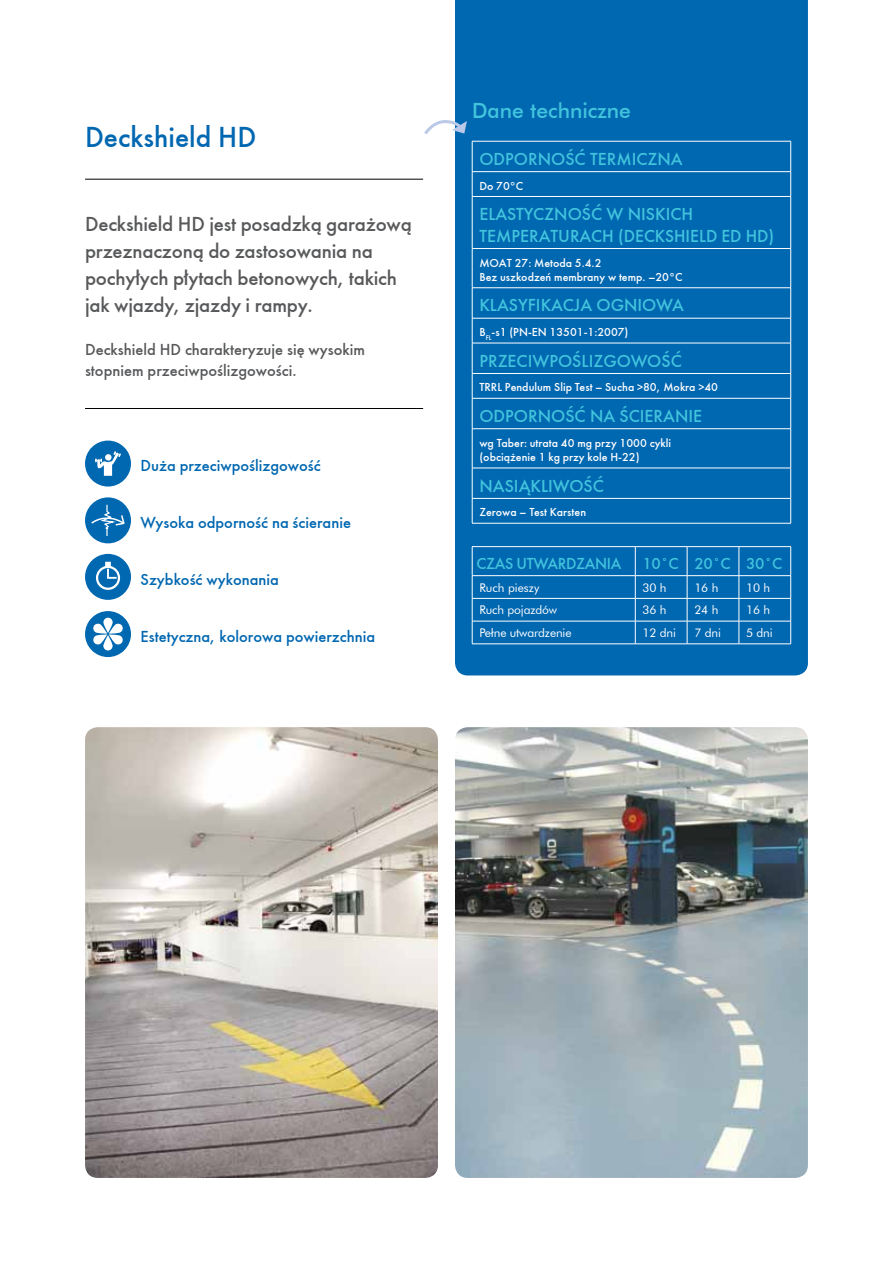
<style>
.page{position:relative;width:893px;height:1263px;background:#fff}
.page>*{position:absolute;margin:0;border:0;box-sizing:border-box;transform-origin:0 0}
.t1{font:30px "Futura Medium TT";color:#0067b1}
.t2{font:21px/27px "Futura Medium TT";letter-spacing:-.01em;color:#58595b}
.t3{font:500 21px "Futura BT";color:#42c4dd}
.t4{font:18px/21.6px "Futura Medium TT";color:#42c4dd}
.t5{font:16.5px "Futura Medium TT";color:#0067b1}
.t6{font:16.5px/21px "Futura Medium TT";color:#58595b}
.t7{font:16.5px "Futura Medium TT";letter-spacing:-.02em;color:#42c4dd}
.t8{font:12px/14.4px "Futura Medium TT";color:#fff}
.t9{font:12px "Futura BT";letter-spacing:-.01em;color:#fff}
</style>
<div class="page">
<div style="left:455px;top:0;width:353px;height:675px;background:#0067b1"></div>
<hr style="left:472px;top:141px;width:319px;height:1px;background:#fff">
<hr style="left:472px;top:141px;width:1px;height:30px;background:#fff">
<hr style="left:790px;top:141px;width:1px;height:30px;background:#fff">
<hr style="left:472px;top:171px;width:319px;height:1px;background:#fff">
<svg style="left:472px;top:172px;width:1px;height:24px"></svg>
<svg style="left:790px;top:172px;width:1px;height:24px"></svg>
<hr style="left:472px;top:196px;width:319px;height:1px;background:#fff">
<hr style="left:472px;top:197px;width:1px;height:51px;background:#fff">
<hr style="left:790px;top:197px;width:1px;height:51px;background:#fff">
<hr style="left:472px;top:248px;width:319px;height:1px;background:#fff">
<hr style="left:472px;top:249px;width:1px;height:39px;background:#fff">
<hr style="left:790px;top:249px;width:1px;height:39px;background:#fff">
<hr style="left:472px;top:287px;width:319px;height:1px;background:#fff">
<hr style="left:472px;top:288px;width:1px;height:30px;background:#fff">
<hr style="left:790px;top:288px;width:1px;height:30px;background:#fff">
<hr style="left:472px;top:318px;width:319px;height:1px;background:#fff">
<svg style="left:472px;top:318px;width:1px;height:25px"></svg>
<svg style="left:790px;top:318px;width:1px;height:25px"></svg>
<hr style="left:472px;top:343px;width:319px;height:1px;background:#fff">
<hr style="left:472px;top:343px;width:1px;height:30px;background:#fff">
<hr style="left:790px;top:343px;width:1px;height:30px;background:#fff">
<hr style="left:472px;top:373px;width:319px;height:1px;background:#fff">
<svg style="left:472px;top:374px;width:1px;height:24px"></svg>
<svg style="left:790px;top:374px;width:1px;height:24px"></svg>
<hr style="left:472px;top:398px;width:319px;height:1px;background:#fff">
<hr style="left:472px;top:398px;width:1px;height:30px;background:#fff">
<hr style="left:790px;top:398px;width:1px;height:30px;background:#fff">
<hr style="left:472px;top:428px;width:319px;height:1px;background:#fff">
<hr style="left:472px;top:429px;width:1px;height:39px;background:#fff">
<hr style="left:790px;top:429px;width:1px;height:39px;background:#fff">
<hr style="left:472px;top:468px;width:319px;height:1px;background:#fff">
<hr style="left:472px;top:468px;width:1px;height:30px;background:#fff">
<hr style="left:790px;top:468px;width:1px;height:30px;background:#fff">
<hr style="left:472px;top:498px;width:319px;height:1px;background:#fff">
<svg style="left:472px;top:499px;width:1px;height:24px"></svg>
<svg style="left:790px;top:499px;width:1px;height:24px"></svg>
<hr style="left:472px;top:523px;width:319px;height:1px;background:#fff">
<hr style="left:472px;top:546px;width:163px;height:1px;background:#fff">
<hr style="left:635px;top:546px;width:52px;height:1px;background:#fff">
<hr style="left:687px;top:546px;width:52px;height:1px;background:#fff">
<hr style="left:739px;top:546px;width:52px;height:1px;background:#fff">
<hr style="left:472px;top:575px;width:163px;height:1px;background:#fff">
<hr style="left:635px;top:575px;width:52px;height:1px;background:#fff">
<hr style="left:687px;top:575px;width:52px;height:1px;background:#fff">
<hr style="left:739px;top:575px;width:52px;height:1px;background:#fff">
<hr style="left:472px;top:598px;width:163px;height:1px;background:#fff">
<hr style="left:635px;top:598px;width:52px;height:1px;background:#fff">
<hr style="left:687px;top:598px;width:52px;height:1px;background:#fff">
<hr style="left:739px;top:598px;width:52px;height:1px;background:#fff">
<hr style="left:472px;top:621px;width:163px;height:1px;background:#fff">
<svg style="left:472px;top:547px;width:1px;height:97px"></svg>
<hr style="left:635px;top:621px;width:52px;height:1px;background:#fff">
<svg style="left:635px;top:547px;width:1px;height:97px"></svg>
<hr style="left:687px;top:621px;width:52px;height:1px;background:#fff">
<svg style="left:687px;top:547px;width:1px;height:97px"></svg>
<hr style="left:739px;top:621px;width:52px;height:1px;background:#fff">
<svg style="left:739px;top:547px;width:1px;height:97px"></svg>
<svg style="left:790px;top:547px;width:1px;height:97px"></svg>
<hr style="left:472px;top:644px;width:163px;height:1px;background:#fff">
<hr style="left:635px;top:644px;width:52px;height:1px;background:#fff">
<hr style="left:687px;top:644px;width:52px;height:1px;background:#fff">
<hr style="left:739px;top:644px;width:52px;height:1px;background:#fff">
<hr style="left:85px;top:179px;width:338px;height:1px;background:#000">
<hr style="left:85px;top:408px;width:338px;height:1px;background:#000">
<img style="left:85px;top:727px;width:353px;height:451px">
<img style="left:455px;top:727px;width:353px;height:451px">
<div style="left:85px;top:554px;width:46px;height:46px;background:#0067b1;border-radius:50%"></div>
<svg style="left:96px;top:562px;width:24px;height:28px"></svg>
<div style="left:85px;top:611px;width:46px;height:46px;background:#0067b1;border-radius:50%"></div>
<div style="left:103px;top:618px;width:10px;height:15px;background:#fff;border-radius:5px"></div>
<div style="left:103px;top:635px;width:10px;height:15px;background:#fff;border-radius:5px"></div>
<svg style="left:93px;top:623px;width:30px;height:22px"></svg>
<div style="left:85px;top:441px;width:46px;height:45px;background:#0067b1;border-radius:50%"></div>
<svg style="left:95px;top:451px;width:26px;height:25px"></svg>
<div style="left:105px;top:454px;width:7px;height:7px;background:#fff;border-radius:3px"></div>
<div style="left:85px;top:497px;width:46px;height:46px;background:#0067b1;border-radius:50%"></div>
<svg style="left:90px;top:504px;width:36px;height:33px"></svg>
<svg style="left:424px;top:119px;width:43px;height:18px"></svg>
<h1 class="t1" style="left:85px;top:119px;width:173px">Deckshield H D</h1>
<h2 class="t2" style="left:85px;top:211px;width:328px">Deckshield H D jest posadzką garażową przeznaczoną do zastosowania na pochyłych płytach betonowych, takich jak wjazdy, zjazdy i rampy.</h2>
<h3 class="t6" style="left:85px;top:340px;width:282px">Deckshield H D charakteryzuje się wysokim stopniem przeciwpoślizgowości.</h3>
<h3 class="t5" style="left:141px;top:456px;width:182px">Duża przeciwpoślizgowość</h3>
<h3 class="t5" style="left:141px;top:513px;width:212px">Wysoka odporność na ścieranie</h3>
<h3 class="t5" style="left:141px;top:569px;width:140px">Szybkość wykonania</h3>
<h3 class="t5" style="left:141px;top:626px;width:236px">Estetyczna, kolorowa powierzchnia</h3>
<h2 class="t3" style="left:472px;top:98px;width:160px">Dane techniczne</h2>
<h3 class="t4" style="left:479px;top:148px;width:26px">Odpo</h3>
<h3 class="t4" style="left:528px;top:148px;width:100px">rność termicz</h3>
<h3 class="t4" style="left:657px;top:148px;width:27px">na</h3>
<p class="t8" style="left:479px;top:179px;width:45px">Do 70°C</p>
<h3 class="t4" style="left:479px;top:204px;width:171px">Elastyczność w niskic</h3>
<h3 class="t4" style="left:479px;top:204px;width:296px;text-indent:202px">h temperaturach (DECKSH IELD ED H D)</h3>
<p class="t8" style="left:479px;top:256px;width:205px">MOAT 27: Metoda 5.4.2<br>Bez uszkodzeń membrany w temp. –20°C</p>
<h3 class="t4" style="left:479px;top:295px;width:171px">Klasyfikacja og niow</h3>
<h3 class="t4" style="left:672px;top:295px;width:13px">a</h3>
<p class="t8" style="left:479px;top:325px;width:151px">B<sub>fl</sub>-s1 (PN-EN 13501-1:2007)</p>
<h3 class="t4" style="left:479px;top:350px;width:50px">Przeciwpo</h3>
<h3 class="t4" style="left:572px;top:350px;width:30px">ślizgowo</h3>
<h3 class="t4" style="left:661px;top:350px;width:22px">ść</h3>
<p class="t8" style="left:479px;top:380px;width:7px">TRRL</p>
<p class="t8" style="left:505px;top:380px;width:215px">Pendulum Slip Test – Sucha &gt;80, Mokra &gt;40</p>
<h3 class="t4" style="left:479px;top:405px;width:26px">Odpo</h3>
<h3 class="t4" style="left:528px;top:405px;width:176px">rność na ści erani e</h3>
<p class="t8" style="left:479px;top:436px;width:193px">wg Taber: utrata 40 mg przy 1000 cykli (obciążenie 1 kg przy kole H -22)</p>
<h3 class="t4" style="left:479px;top:475px;width:81px">Nasiąkliwo</h3>
<h3 class="t4" style="left:584px;top:475px;width:22px">ść</h3>
<p class="t8" style="left:479px;top:505px;width:108px">Zerowa – Test Karsten</p>
<h3 class="t7" style="left:476px;top:553px;width:146px">Czas utwardzania</h3>
<h3 class="t7" style="left:642px;top:553px;width:141px">10˚C 20˚C 30˚C</h3>
<p class="t9" style="left:479px;top:580px;width:61px">Ruch pieszy</p>
<p class="t9" style="left:642px;top:580px;width:26px">30 h</p>
<p class="t9" style="left:694px;top:580px;width:26px">16 h</p>
<p class="t9" style="left:746px;top:580px;width:26px">10 h</p>
<p class="t9" style="left:479px;top:603px;width:79px">Ruch pojazdów</p>
<p class="t9" style="left:642px;top:603px;width:26px">36 h</p>
<p class="t9" style="left:694px;top:603px;width:26px">24 h</p>
<p class="t9" style="left:746px;top:603px;width:26px">16 h</p>
<p class="t9" style="left:479px;top:625px;width:94px">Pełne utwardzenie</p>
<p class="t9" style="left:643px;top:625px;width:35px">12 dni</p>
<p class="t9" style="left:694px;top:625px;width:28px">7 dni</p>
<p class="t9" style="left:746px;top:625px;width:28px">5 dni</p>
</div>
